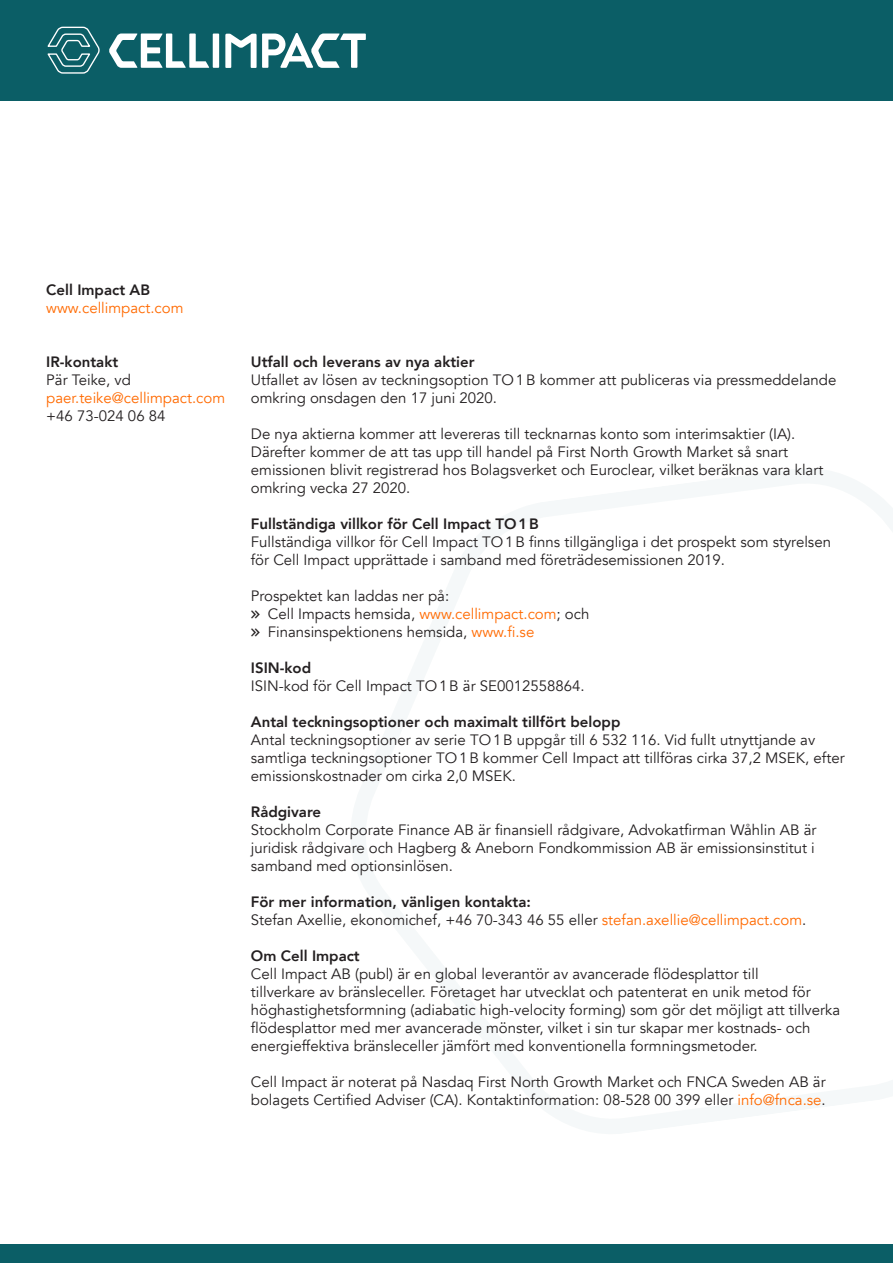
<style>
.page{position:relative;width:893px;height:1263px;background:#fff}
.page>*{position:absolute;margin:0;border:0;box-sizing:border-box;transform-origin:0 0}
.Brödtext{font:15px/18px "Avenir";color:#231f20}
.t1{font:800 15px "Avenir";color:#231f20}
.t2{font:15px "Avenir";color:#ff6a00}
.s1{font-family:"Etelka Text Pro"}
.s2{color:#ff6a00}
</style>
<div class="page">
<div style="left:0;top:0;width:893px;height:100px;background:#0b5e66"></div>
<div style="left:0;top:1245px;width:893px;height:18px;background:#0b5e66"></div>
<svg style="left:47px;top:26px;width:53px;height:48px"></svg>
<div style="left:213px;top:34px;width:6px;height:34px;background:#fff"></div>
<svg style="left:109px;top:34px;width:100px;height:34px"></svg>
<svg style="left:225px;top:33px;width:141px;height:35px"></svg>
<p class="t1" style="left:46px;top:278px;width:105px">Cell Impact AB</p>
<p class="t2" style="left:46px;top:299px;width:139px">www.cellimpact.com</p>
<p class="t1" style="left:46px;top:350px;width:73px">IR-kontakt</p>
<p class="Brödtext" style="left:46px;top:371px;width:86px">Pär Teike, vd</p>
<p class="t2" style="left:46px;top:389px;width:180px">paer.teike@cellimpact.com</p>
<p class="Brödtext" style="left:46px;top:407px;width:121px">+46 73-024 06 84</p>
<h2 class="t1" style="left:251px;top:350px;width:225px">Utfall och leverans av nya aktier</h2>
<p class="Brödtext" style="left:251px;top:371px;width:587px">Utfallet av lösen av teckningsoption TO1B kommer att publiceras via pressmeddelande omkring onsdagen den 17 juni 2020.</p>
<p class="Brödtext" style="left:251px;top:425px;width:574px">De nya aktierna kommer att levereras till tecknarnas konto som interimsaktier (IA).<br>Därefter kommer de att tas upp till handel på First North Growth Market så snart emissionen blivit registrerad hos Bolagsverket och Euroclear, vilket beräknas vara klart omkring vecka 27 2020.</p>
<h2 class="t1" style="left:251px;top:512px;width:290px">Fullständiga villkor för Cell Impact TO1B</h2>
<p class="Brödtext" style="left:251px;top:533px;width:582px">Fullständiga villkor för Cell Impact TO1B finns tillgängliga i det prospekt som styrelsen för Cell Impact upprättade i samband med företrädesemissionen 2019.</p>
<p class="Brödtext" style="left:251px;top:587px;width:200px">Prospektet kan laddas ner på:</p>
<p class="Brödtext" style="left:251px;top:605px;width:340px"><span class="s1">»</span> Cell Impacts hemsida, <span class="s2">www.cellimpact.com</span>; och</p>
<p class="Brödtext" style="left:251px;top:623px;width:285px"><span class="s1">»</span> Finansinspektionens hemsida, <span class="s2">www.fi.se</span></p>
<h2 class="t1" style="left:251px;top:656px;width:62px">ISIN-kod</h2>
<p class="Brödtext" style="left:251px;top:677px;width:335px">ISIN-kod för Cell Impact TO1B är SE0012558864.</p>
<h2 class="t1" style="left:251px;top:710px;width:371px">Antal teckningsoptioner och maximalt tillfört belopp</h2>
<p class="Brödtext" style="left:251px;top:731px;width:595px">Antal teckningsoptioner av serie TO1B uppgår till 6 532 116. Vid fullt utnyttjande av samtliga teckningsoptioner TO1B kommer Cell Impact att tillföras cirka 37,2 MSEK, efter emissionskostnader om cirka 2,0 MSEK.</p>
<h2 class="t1" style="left:251px;top:800px;width:72px">Rådgivare</h2>
<p class="Brödtext" style="left:251px;top:821px;width:567px;text-align:justify">Stockholm Corporate Finance AB är finansiell rådgivare, Advokatfirman Wåhlin AB är juridisk rådgivare och Hagberg &amp; Aneborn Fondkommission AB är emissionsinstitut i samband med optionsinlösen.</p>
<h2 class="t1" style="left:251px;top:890px;width:281px">För mer information, vänligen kontakta:</h2>
<p class="Brödtext" style="left:251px;top:911px;width:557px">Stefan Axellie, ekonomichef, +46 70-343 46 55 eller <span class="s2">stefan.axellie@cellimpact.com</span>.</p>
<h2 class="t1" style="left:251px;top:944px;width:110px">Om Cell Impact</h2>
<p class="Brödtext" style="left:251px;top:965px;width:591px">Cell Impact AB (publ) är en global leverantör av avancerade flödesplattor till<br>tillverkare av bränsleceller. Företaget har utvecklat och patenterat en unik metod för höghastighetsformning (adiabatic high-velocity forming) som gör det möjligt att tillverka flödesplattor med mer avancerade mönster, vilket i sin tur skapar mer kostnads- och energieffektiva bränsleceller jämfört med konventionella formningsmetoder.</p>
<p class="Brödtext" style="left:251px;top:1073px;width:576px">Cell Impact är noterat på Nasdaq First North Growth Market och FNCA Sweden AB är bolagets Certified Adviser (CA). Kontaktinformation: 08-528 00 399 eller <span class="s2">info@fnca.se</span>.</p>
</div>
